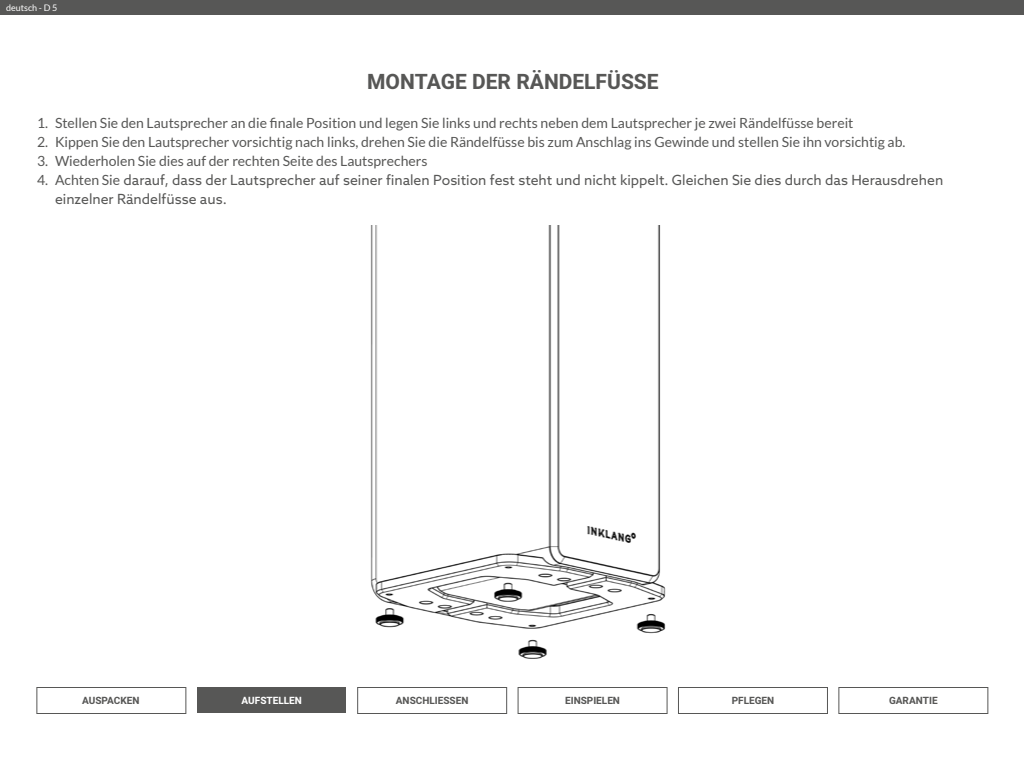
<style>
.page{position:relative;width:1024px;height:768px;background:#fff}
.page>*{position:absolute;margin:0;border:0;box-sizing:border-box;transform-origin:0 0}
.t1{font:700 21px "Heebo";color:#575756}
.t2{font:14px "Lato";color:#575756}
.t3{font:14px/19px "Azo Web";color:#575756}
.t4{font:700 10px "Heebo";color:#575756}
.t5{font:700 10px "Heebo";color:#fff}
.t6{font:9px "Lato";color:#fff}
.s1{font-family:"Lato"}
</style>
<div class="page">
<img style="left:370px;top:226px;width:296px;height:433px">
<div style="left:197px;top:687px;width:149px;height:26px;background:#575756"></div>
<div style="left:36px;top:687px;width:150px;height:27px;border:1px solid #575756"></div>
<div style="left:357px;top:687px;width:150px;height:27px;border:1px solid #575756"></div>
<div style="left:518px;top:687px;width:150px;height:27px;border:1px solid #575756"></div>
<div style="left:678px;top:687px;width:150px;height:27px;border:1px solid #575756"></div>
<div style="left:838px;top:687px;width:150px;height:27px;border:1px solid #575756"></div>
<div style="left:0;top:0;width:1024px;height:15px;background:#575756"></div>
<p class="t6" style="left:6px;top:3px;width:53px">deutsch - D 5</p>
<h1 class="t1" style="left:367px;top:67px;width:293px">MONTAGE DER RÄNDELFÜSSE</h1>
<p class="t2" style="left:37px;top:115px;width:818px">1. Stellen Sie den Lautsprecher an die finale Position und legen Sie links und rechts neben dem Lautsprecher je zwei Rändelfüsse bereit</p>
<p class="t2" style="left:37px;top:134px;width:870px">2. Kippen Sie den Lautsprecher vorsichtig nach links, drehen Sie die Rändelfüsse bis zum Anschlag ins Gewinde und stellen Sie ihn vorsichtig ab.</p>
<p class="t2" style="left:37px;top:153px;width:392px">3. Wiederholen Sie dies auf der rechten Seite des Lautsprechers</p>
<p class="t3" style="left:55px;top:170px;width:890px;text-indent:-18px"><span class="s1">4. Achten Sie</span> darauf, dass der Lautsprecher auf seiner finalen Position fest steht und nicht kippelt. Gleichen Sie dies durch das Herausdrehen einzelner Rändelfüsse aus.</p>
<p class="t4" style="left:82px;top:694px;width:59px">AUSPACKEN</p>
<p class="t5" style="left:242px;top:694px;width:62px">AUFSTELLEN</p>
<p class="t4" style="left:396px;top:694px;width:74px">ANSCHLIESSEN</p>
<p class="t4" style="left:565px;top:694px;width:56px">EINSPIELEN</p>
<p class="t4" style="left:732px;top:694px;width:44px">PFLEGEN</p>
<p class="t4" style="left:889px;top:694px;width:50px">GARANTIE</p>
</div>
